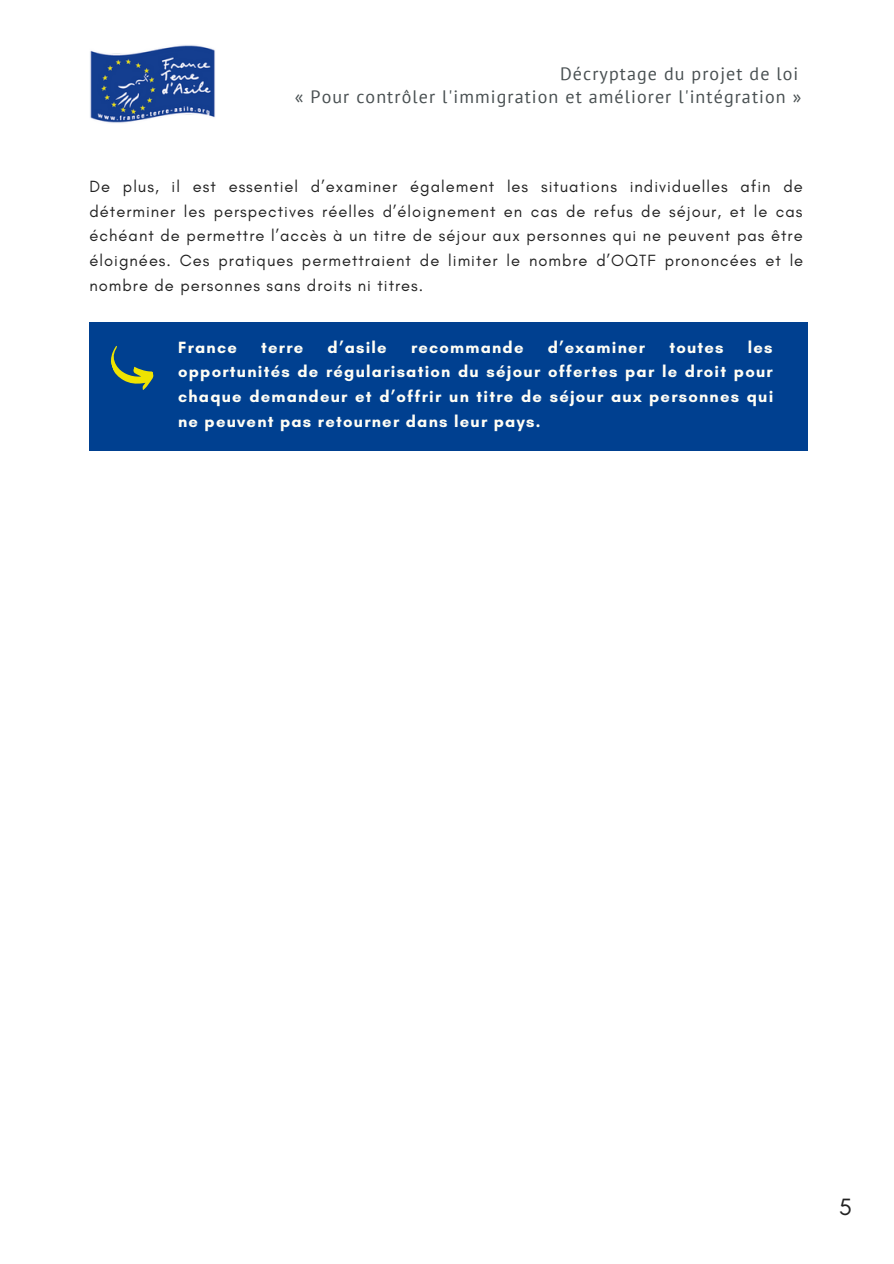
<style>
.page{position:relative;width:894px;height:1264px;background:#fff}
.page>*{position:absolute;margin:0;border:0;box-sizing:border-box;transform-origin:0 0}
.t1{font:24px "Glacial Indifference";color:#222}
.t2{font:18px/23.7px "PT Sans";letter-spacing:.06em;color:#495052;text-align:right}
.t3{font:16.5px/24.8px "Glacial Indifference";letter-spacing:.06em;color:#222;text-align:justify}
.t4{font:700 16.5px/24.8px "Glacial Indifference";letter-spacing:.075em;color:#fffef5;text-align:justify}
</style>
<div class="page">
<img style="left:90px;top:45px;width:125px;height:78px">
<div style="left:89px;top:323px;width:718px;height:127px;background:#004090"></div>
<svg style="left:111px;top:346px;width:43px;height:44px"></svg>
<p class="t2" style="left:295px;top:61px;width:507px">Décryptage du projet de loi<br>« Pour contrôler l'immigration et améliorer l'intégration »</p>
<p class="t3" style="left:89px;top:174px;width:715px">De plus, il est essentiel d’examiner également les situations individuelles afin de déterminer les perspectives réelles d’éloignement en cas de refus de séjour, et le cas échéant de permettre l’accès à un titre de séjour aux personnes qui ne peuvent pas être éloignées. Ces pratiques permettraient de limiter le nombre d’OQTF prononcées et le nombre de personnes sans droits ni titres.</p>
<p class="t4" style="left:178px;top:334px;width:596px;text-indent:569px">les opportunités de régularisation du séjour offertes par le droit pour chaque demandeur et d’offrir un titre de séjour aux personnes qui ne peuvent pas retourner dans leur pays.</p>
<p class="t4" style="left:178px;top:334px;width:60px">France</p>
<p class="t4" style="left:261px;top:334px;width:44px">terre</p>
<p class="t4" style="left:327px;top:334px;width:61px">d’asile</p>
<p class="t4" style="left:411px;top:334px;width:114px">recommande</p>
<p class="t4" style="left:547px;top:334px;width:99px">d’examiner</p>
<p class="t4" style="left:669px;top:334px;width:56px">toutes</p>
<h1 class="t1" style="left:838px;top:1192px;width:15px">5</h1>
</div>
